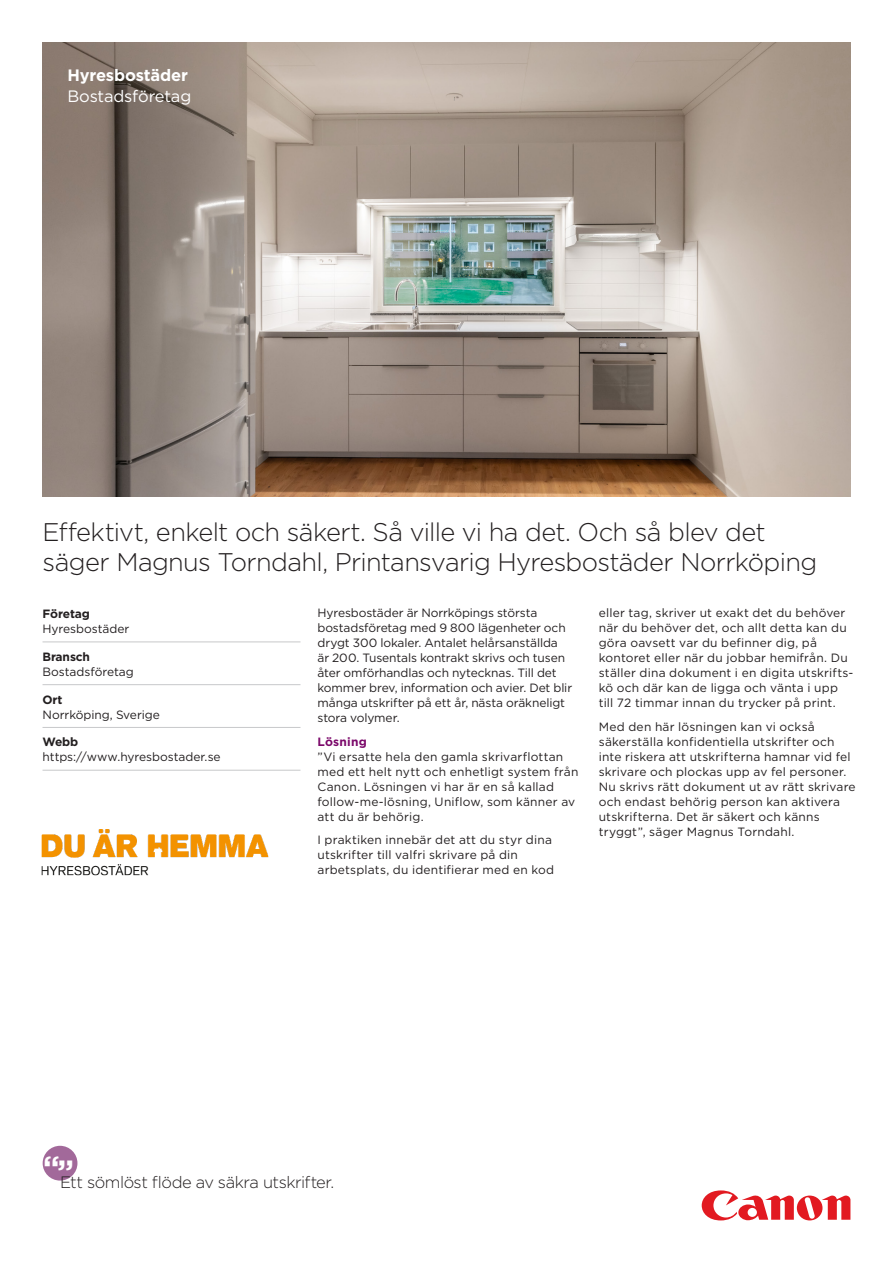
<style>
.page{position:relative;width:893px;height:1263px;background:#fff}
.page>*{position:absolute;margin:0;border:0;box-sizing:border-box;transform-origin:0 0}
.t1{font:700 30.75px "Gotham";color:#fff}
.Headline{font:300 25.5px/30.6px "Gotham";letter-spacing:-.025em;color:#231f20}
.Heading{font:300 16.5px "Gotham";letter-spacing:-.03em;color:#231f20}
.t2{font:16.5px/21px "Gotham";letter-spacing:-.01em;color:#fff}
.Sub_Heading{font:12px/15px "Gotham";letter-spacing:.01em;color:#231f20}
.Sub_Heading-2{font:12px/15px "Gotham";letter-spacing:-.01em;color:#231f20}
.Body_Copy{font:700 12px "Gotham";letter-spacing:-.01em;color:#231f20}
.s1{font-weight:700}
.s2{font-weight:700;color:#7b086a}
</style>
<div class="page">
<img style="left:43px;top:43px;width:807px;height:453px">
<svg style="left:702px;top:1190px;width:148px;height:30px"></svg>
<hr style="left:43px;top:641px;width:257px;height:1px;background:#c7c8ca">
<hr style="left:43px;top:684px;width:257px;height:1px;background:#c7c8ca">
<hr style="left:43px;top:727px;width:257px;height:1px;background:#c7c8ca">
<hr style="left:43px;top:770px;width:257px;height:1px;background:#c7c8ca">
<div style="left:43px;top:1146px;width:34px;height:34px;background:#a2699a;border-radius:50%"></div>
<img style="left:41px;top:830px;width:228px;height:46px">
<p class="t2" style="left:67px;top:64px;width:125px"><span class="s1">Hyresbostäder<br></span>Bostadsföretag</p>
<p class="Headline" style="left:43px;top:516px;width:776px">Effektivt, enkelt och säkert. Så ville vi ha det. Och så blev det säger Magnus Torndahl, Printansvarig Hyresbostäder Norrköping</p>
<p class="Body_Copy" style="left:43px;top:607px;width:49px">Företag</p>
<p class="Sub_Heading" style="left:43px;top:621px;width:88px">Hyresbostäder</p>
<p class="Body_Copy" style="left:43px;top:650px;width:49px">Bransch</p>
<p class="Sub_Heading" style="left:43px;top:664px;width:93px">Bostadsföretag</p>
<p class="Body_Copy" style="left:43px;top:692px;width:21px">Ort</p>
<p class="Sub_Heading" style="left:43px;top:707px;width:119px">Norrköping, Sverige</p>
<p class="Body_Copy" style="left:43px;top:735px;width:37px">Webb</p>
<p class="Sub_Heading" style="left:43px;top:749px;width:180px">https://www.hyresbostader.se</p>
<p class="Sub_Heading-2" style="left:317px;top:605px;width:256px">Hyresbostäder är Norrköpings största bostadsföretag med 9 800 lägenheter och drygt 300 lokaler. Antalet helårsanställda är 200. Tusentals kontrakt skrivs och tusen åter omförhandlas och nytecknas. Till det kommer brev, information och avier. Det blir många utskrifter på ett år, nästa oräkneligt stora volymer.</p>
<p class="Sub_Heading" style="left:317px;top:734px;width:262px"><span class="s2">Lösning<br></span>”Vi ersatte hela den gamla skrivarflottan med ett helt nytt och enhetligt system från<br>Canon. Lösningen vi har är en så kallad follow-me-lösning, Uniflow, som känner av att du är behörig.</p>
<p class="Sub_Heading" style="left:317px;top:832px;width:238px">I praktiken innebär det att du styr dina utskrifter till valfri skrivare på din arbetsplats, du identifierar med en kod</p>
<p class="Sub_Heading" style="left:599px;top:605px;width:256px">eller tag, skriver ut exakt det du behöver när du behöver det, och allt detta kan du göra oavsett var du befinner dig, på kontoret eller när du jobbar hemifrån. Du ställer dina dokument i en digita utskrifts&shy;kö och där kan de ligga och vänta i upp till 72 timmar innan du trycker på print.</p>
<p class="Sub_Heading" style="left:599px;top:719px;width:258px">Med den här lösningen kan vi också säkerställa konfidentiella utskrifter och inte riskera att utskrifterna hamnar vid fel skrivare och plockas upp av fel personer.<br>Nu skrivs rätt dokument ut av rätt skrivare och endast behörig person kan aktivera utskrifterna. Det är säkert och känns tryggt”, säger Magnus Torndahl.</p>
<p class="t1" style="left:43px;top:1151px;width:32px">“”</p>
<p class="Heading" style="left:60px;top:1173px;width:276px">Ett sömlöst flöde av säkra utskrifter.</p>
</div>
